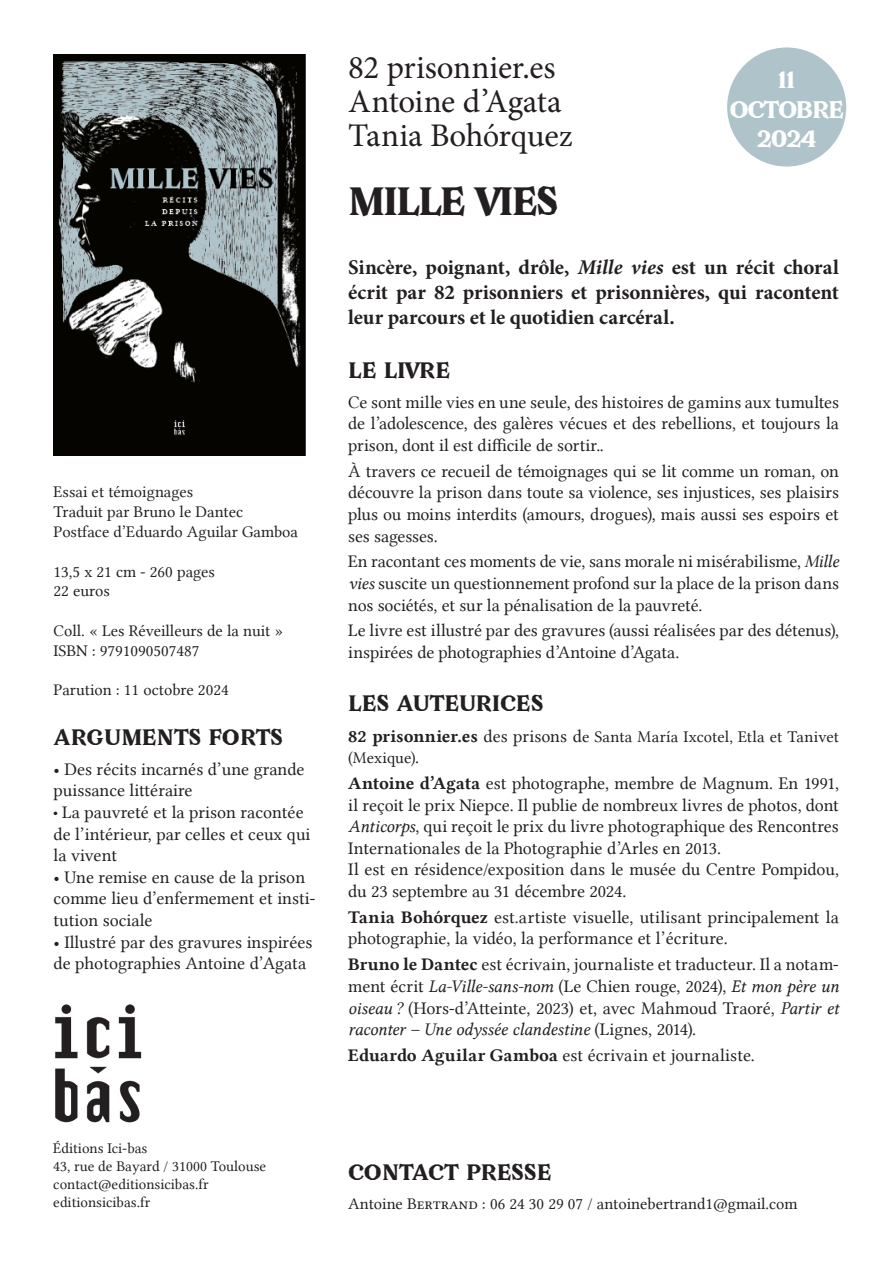
<style>
.page{position:relative;width:893px;height:1263px;background:#fff}
.page>*{position:absolute;margin:0;border:0;box-sizing:border-box;transform-origin:0 0}
.corps{font:900 34.5px "Avara";letter-spacing:-.05em;color:#231f20}
.corps-2{font:33px "Minion Pro";letter-spacing:-.005em;color:#231f20}
.corps-3{font:700 21px/25.2px "Minion Pro";letter-spacing:-.01em;color:#231f20;text-align:justify}
.corps-4{font:900 21px "Avara";letter-spacing:-.05em;color:#fff}
.titre{font:900 19.5px "Avara";letter-spacing:.005em;color:#231f20}
.corps-5{font:18px/21.6px "Lin Libertine";color:#231f20}
.corps-6{font:17.85px/21.6px "Lin Libertine";letter-spacing:-.005em;color:#231f20;text-align:justify}
.corps-7{font:16.5px/21.6px "Lin Libertine";color:#231f20}
.t1{font:15px "Lin Libertine";color:#231f20}
.s1{font-family:"Lin Libertine"}
.s2{font-style:italic}
.s3{font-family:"Lin Libertine I"}
.s4{font-family:"Lin Libertine B";font-size:18px}
.s5{font-size:18px}
.s6{font-family:"Lin Libertine B"}
</style>
<div class="page">
<img style="left:54px;top:55px;width:252px;height:400px">
<img style="left:55px;top:1004px;width:87px;height:119px">
<div style="left:727px;top:47px;width:119px;height:120px;background:#afc4ca;border-radius:50%"></div>
<p class="corps-7" style="left:54px;top:481px;width:141px">Essai et témoignages</p>
<p class="corps-7" style="left:54px;top:501px;width:191px">Traduit par Bruno le Dantec</p>
<p class="corps-7" style="left:54px;top:521px;width:246px">Postface d’Eduardo Aguilar Gamboa</p>
<p class="corps-7" style="left:54px;top:560px;width:163px">13,5 x 21 cm - 260 pages</p>
<p class="corps-7" style="left:54px;top:580px;width:58px">22 euros</p>
<p class="corps-7" style="left:54px;top:620px;width:231px">Coll. « Les Réveilleurs de la nuit »</p>
<p class="corps-7" style="left:54px;top:640px;width:148px">ISBN : 9791090507487</p>
<p class="corps-7" style="left:54px;top:679px;width:177px">Parution : 11 octobre 2024</p>
<p class="titre" style="left:54px;top:723px;width:231px">ARGUMENTS FORTS</p>
<p class="corps-5" style="left:54px;top:758px;width:252px">• Des récits incarnés d’une grande puissance littéraire</p>
<p class="corps-5" style="left:54px;top:801px;width:258px"><sup>●</sup> La pauvreté et la prison racontée de l’intérieur, par celles et ceux qui la vivent</p>
<p class="corps-5" style="left:54px;top:866px;width:264px">• Une remise en cause de la prison comme lieu d’enfermement et insti&shy;tution sociale</p>
<p class="corps-5" style="left:54px;top:931px;width:260px">• Illustré par des gravures inspirées de photographies Antoine d’Agata</p>
<p class="t1" style="left:53px;top:1140px;width:96px">Éditions Ici-bas</p>
<p class="t1" style="left:53px;top:1158px;width:214px">43, rue de Bayard / 31000 Toulouse</p>
<p class="t1" style="left:53px;top:1176px;width:157px">contact@editionsicibas.fr</p>
<p class="t1" style="left:53px;top:1194px;width:98px">editionsicibas.fr</p>
<p class="corps-2" style="left:348px;top:45px;width:209px">82 prisonnier.es</p>
<p class="corps-2" style="left:348px;top:80px;width:215px">Antoine d’Agata</p>
<p class="corps-2" style="left:348px;top:114px;width:226px">Tania Boh<span class="s1">órquez</span></p>
<p class="corps" style="left:348px;top:176px;width:212px">MILLE VIES</p>
<p class="corps-4" style="left:778px;top:65px;width:19px">11</p>
<p class="corps-4" style="left:729px;top:94px;width:116px">OCTOBRE</p>
<p class="corps-4" style="left:757px;top:124px;width:61px">2024</p>
<p class="corps-3" style="left:348px;top:254px;width:492px">Sincère, poignant, drôle, <span class="s2">Mille vies</span> est un récit choral écrit par 82 prisonniers et prisonnières, qui racontent leur parcours et le quotidien carcéral.</p>
<p class="titre" style="left:348px;top:356px;width:103px">LE LIVRE</p>
<p class="corps-6" style="left:348px;top:391px;width:492px">Ce sont mille vies en une seule, des histoires de gamins aux tumultes de l’adolescence, des galères vécues et des rebellions, et toujours la prison, dont il est difficile de sortir..</p>
<p class="corps-6" style="left:348px;top:460px;width:492px">À travers ce recueil de témoignages qui se lit comme un roman, on découvre la prison dans toute sa violence, ses injustices, ses plaisirs plus ou moins interdits (amours, drogues), mais aussi ses espoirs et ses sagesses.</p>
<p class="corps-6" style="left:348px;top:551px;width:492px">En racontant ces moments de vie, sans morale ni misérabilisme, <span class="s3">Mille vies</span> suscite un questionnement profond sur la place de la prison dans nos sociétés, et sur la pénalisation de la pauvreté.</p>
<p class="corps-6" style="left:348px;top:620px;width:492px">Le livre est illustré par des gravures (aussi réalisées par des détenus), inspirées de photographies d’Antoine d’Agata.</p>
<p class="titre" style="left:348px;top:690px;width:197px">LES AUTEURICES</p>
<p class="corps-7" style="left:348px;top:725px;width:492px"><span class="s4">82 prisonnier.es</span> <span class="s5">des prisons d</span>e Santa María Ixcotel, Etla et Tanivet (Mexique)<span class="s5">.</span></p>
<p class="corps-5" style="left:348px;top:772px;width:492px"><span class="s6">Antoine d’Agata</span> est photographe, membre de Magnum. En 1991, il reçoit le prix Niepce. Il publie de nombreux livres de photos, dont <span class="s3">Anticorps</span>, qui reçoit le prix du livre photographique des Rencontres Internationales de la Photographie d’Arles en 2013.<br>Il est en résidence/exposition dans le musée du Centre Pompidou, du 23 septembre au 31 décembre 2024.</p>
<p class="corps-5" style="left:348px;top:906px;width:492px"><span class="s6">Tania Bohórquez</span> est.artiste visuelle, utilisant principalement la photographie, la vidéo, la performance et l’écriture.</p>
<p class="corps-5" style="left:348px;top:954px;width:492px;text-align:justify"><span class="s6">Bruno le Dantec</span> est écrivain, journaliste et traducteur. Il a notam&shy;ment écrit <span class="s3">La-Ville-sans-nom</span> (Le Chien rouge, 2024), <span class="s3">Et mon père un oiseau ?</span> (Hors-d’Atteinte, 2023) et, avec Mahmoud Traoré, <span class="s3">Partir et raconter – Une odyssée clandestine</span> (Lignes, 2014).</p>
<p class="corps-5" style="left:348px;top:1044px;width:408px"><span class="s6">Eduardo Aguilar Gamboa</span> est écrivain et journaliste.</p>
<p class="titre" style="left:348px;top:1158px;width:205px">CONTACT PRESSE</p>
<p class="corps-7" style="left:348px;top:1192px;width:451px">Antoine Bertrand : 06 24 30 29 07 / antoinebertrand1@gmail.com</p>
</div>
